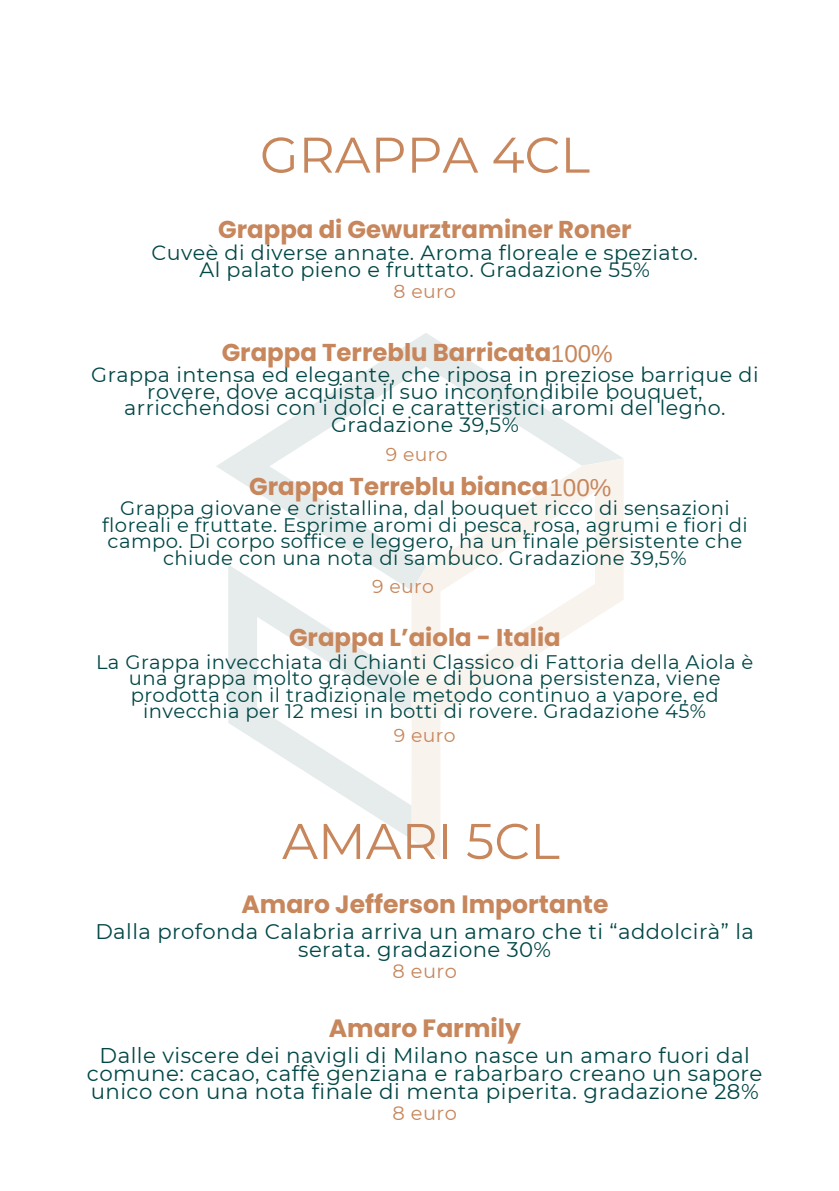
<style>
.page{position:relative;width:839px;height:1191px;background:#fff}
.page>*{position:absolute;margin:0;border:0;box-sizing:border-box;transform-origin:0 0}
.t1{font:50px "Montserrat";color:#c7865b}
.t2{font:700 25px "Poppins";color:#c7865b}
.t3{font:700 24.4px "Poppins";color:#c7865b}
.t4{font:21.4px/18px "Montserrat";letter-spacing:.02em;color:#004746;text-align:center}
.t5{font:21.2px/18px "Montserrat";letter-spacing:.02em;color:#004746;text-align:center}
.t6{font:20.6px/16.4px "Montserrat";letter-spacing:.02em;color:#004746;text-align:center}
.t7{font:19.6px/16.4px "Montserrat";letter-spacing:.02em;color:#004746;text-align:center}
.t8{font:19.4px "Montserrat";letter-spacing:.02em;color:#c7865b}
.t9{font:18.8px "Montserrat";letter-spacing:.02em;color:#c7865b}
.s1{font-family:"Arimo";font-weight:400;font-size:24.2px}
</style>
<div class="page">
<svg style="left:216px;top:333px;width:406px;height:506px"></svg>
<svg style="left:411px;top:458px;width:212px;height:399px"></svg>
<h4 class="t1" style="left:260px;top:124px;width:331px">GRAPPA 4CL</h4>
<h4 class="t3" style="left:218px;top:212px;width:415px">Grappa di Gewurztraminer Roner</h4>
<h4 class="t6" style="left:152px;top:245px;width:547px">Cuveè di diverse annate. Aroma floreale e speziato.<br>Al palato pieno e fruttato. Gradazione 55%</h4>
<h4 class="t9" style="left:393px;top:280px;width:64px">8 euro</h4>
<h2 class="t3" style="left:222px;top:335px;width:392px">Grappa Terreblu Barricata<span class="s1">100%</span></h2>
<h2 class="t6" style="left:91px;top:367px;width:668px">Grappa intensa ed elegante, che riposa in preziose barrique di rovere, dove acquista il suo inconfondibile bouquet, arricchendosi con i dolci e caratteristici aromi del legno.<br>Gradazione 39,5%</h2>
<h4 class="t9" style="left:386px;top:443px;width:63px">9 euro</h4>
<h3 class="t3" style="left:249px;top:470px;width:364px">Grappa Terreblu bianca<span class="s1">100%</span></h3>
<p class="t7" style="left:102px;top:500px;width:646px">Grappa giovane e cristallina, dal bouquet ricco di sensazioni floreali e fruttate. Esprime aromi di pesca, rosa, agrumi e fiori di campo. Di corpo soffice e leggero, ha un finale persistente che chiude con una nota di sambuco. Gradazione 39,5%</p>
<h1 class="t9" style="left:372px;top:575px;width:63px">9 euro</h1>
<h1 class="t3" style="left:289px;top:621px;width:273px">Grappa L’aiola - Italia</h1>
<h1 class="t7" style="left:96px;top:654px;width:659px">La Grappa invecchiata di Chianti Classico di Fattoria della Aiola è una grappa molto gradevole e di buona persistenza, viene prodotta con il tradizionale metodo continuo a vapore, ed invecchia per 12 mesi in botti di rovere. Gradazione 45%</h1>
<h1 class="t9" style="left:394px;top:724px;width:63px">9 euro</h1>
<h4 class="t1" style="left:282px;top:811px;width:279px">AMARI 5CL</h4>
<h4 class="t2" style="left:241px;top:887px;width:368px">Amaro Jefferson Importante</h4>
<h4 class="t5" style="left:95px;top:922px;width:660px">Dalla profonda Calabria arriva un amaro che ti “addolcirà” la serata. gradazione 30%</h4>
<h4 class="t8" style="left:392px;top:959px;width:66px">8 euro</h4>
<h4 class="t2" style="left:329px;top:1011px;width:194px">Amaro Farmily</h4>
<h4 class="t4" style="left:87px;top:1046px;width:677px">Dalle viscere dei navigli di Milano nasce un amaro fuori dal comune: cacao, caffè genziana e rabarbaro creano un sapore unico con una nota finale di menta piperita. gradazione 28%</h4>
<h4 class="t8" style="left:392px;top:1101px;width:66px">8 euro</h4>
</div>
